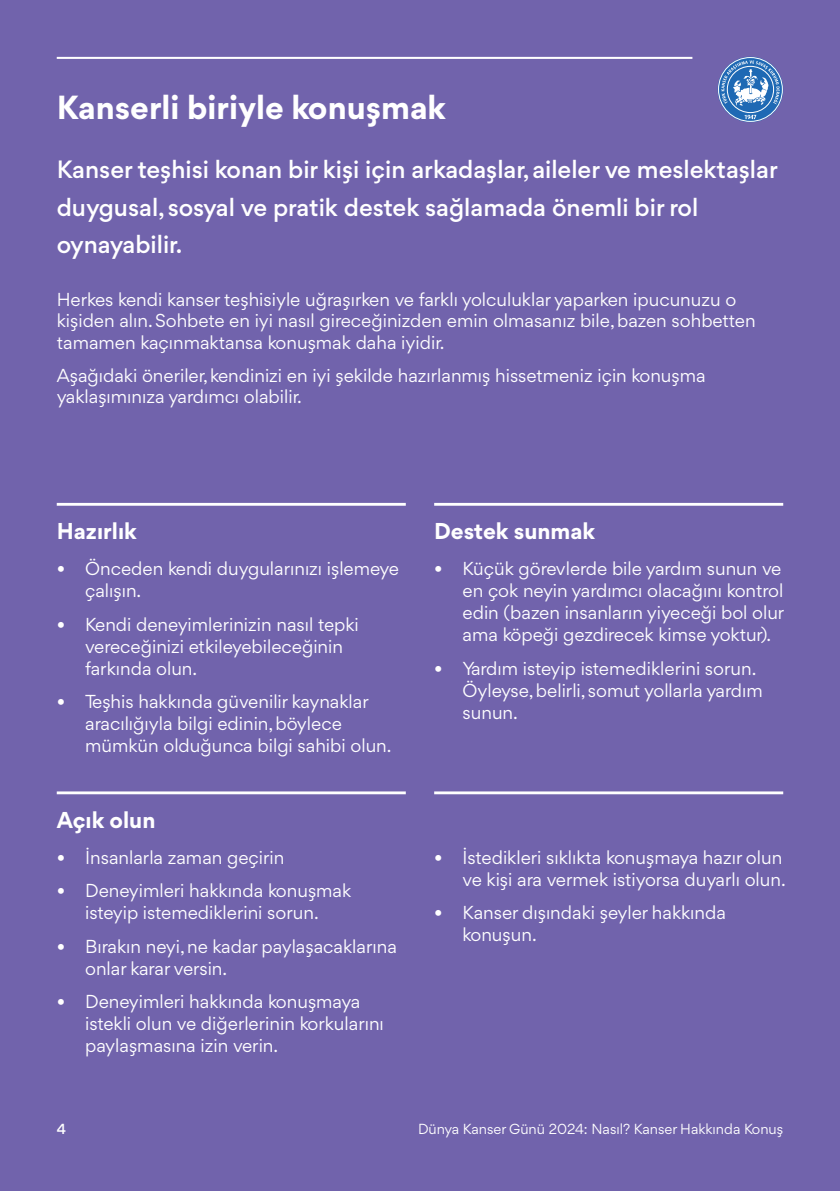
<style>
.page{position:relative;width:840px;height:1191px;background:#fff}
.page>*{position:absolute;margin:0;border:0;box-sizing:border-box;transform-origin:0 0}
.t1{font:700 32px "Gordita";color:#fff}
.t2{font:500 24px/37.4px "Gordita";color:#fff}
.t3{font:700 22px "Gordita";color:#fff}
.t4{font:18px/22px "Gordita";color:#fff}
.t5{font:14px "Gordita";color:#fff}
.t6{font:500 14px "Gordita";color:#fff}
</style>
<div class="page">
<div style="left:0;top:0;width:839px;height:1191px;background:#7163ac"></div>
<hr style="left:57px;top:57px;width:635px;height:2px;background:#fff">
<hr style="left:57px;top:503px;width:348px;height:3px;background:#fff">
<hr style="left:57px;top:791px;width:348px;height:3px;background:#fff">
<hr style="left:434px;top:503px;width:348px;height:3px;background:#fff">
<hr style="left:434px;top:791px;width:348px;height:3px;background:#fff">
<svg style="left:717px;top:57px;width:65px;height:65px"></svg>
<h1 class="t1" style="left:57px;top:84px;width:390px">Kanserli biriyle konuşmak</h1>
<h2 class="t2" style="left:57px;top:151px;width:722px">Kanser teşhisi konan bir kişi için arkadaşlar, aileler ve meslektaşlar duygusal, sosyal ve pratik destek sağlamada önemli bir rol oynayabilir.</h2>
<p class="t4" style="left:57px;top:288px;width:700px">Herkes kendi kanser teşhisiyle uğraşırken ve farklı yolculuklar yaparken ipucunuzu o kişiden alın. Sohbete en iyi nasıl gireceğinizden emin olmasanız bile, bazen sohbetten tamamen kaçınmaktansa konuşmak daha iyidir.</p>
<p class="t4" style="left:57px;top:364px;width:650px">Aşağıdaki öneriler, kendinizi en iyi şekilde hazırlanmış hissetmeniz için konuşma yaklaşımınıza yardımcı olabilir.</p>
<p class="t3" style="left:57px;top:515px;width:82px">Hazırlık</p>
<p class="t4" style="left:85px;top:557px;width:315px;text-indent:-28px">• Önceden kendi duygularınızı işlemeye çalışın.</p>
<p class="t4" style="left:85px;top:613px;width:275px;text-indent:-28px">• Kendi deneyimlerinizin nasıl tepki vereceğinizi etkileyebileceğinin farkında olun.</p>
<p class="t4" style="left:85px;top:690px;width:308px;text-indent:-28px">• Teşhis hakkında güvenilir kaynaklar aracılığıyla bilgi edinin, böylece mümkün olduğunca bilgi sahibi olun.</p>
<p class="t3" style="left:57px;top:803px;width:100px">Açık olun</p>
<p class="t4" style="left:57px;top:846px;width:229px">• İnsanlarla zaman geçirin</p>
<p class="t4" style="left:57px;top:879px;width:296px;text-align:center">• Deneyimleri hakkında konuşmak isteyip istemediklerini sorun.</p>
<p class="t4" style="left:85px;top:935px;width:313px;text-indent:-28px">• Bırakın neyi, ne kadar paylaşacaklarına onlar karar versin.</p>
<p class="t4" style="left:85px;top:990px;width:300px;text-indent:-28px">• Deneyimleri hakkında konuşmaya istekli olun ve diğerlerinin korkularını paylaşmasına izin verin.</p>
<p class="t3" style="left:434px;top:515px;width:162px">Destek sunmak</p>
<p class="t4" style="left:462px;top:557px;width:323px;text-indent:-28px">• Küçük görevlerde bile yardım sunun ve en çok neyin yardımcı olacağını kontrol edin (bazen insanların yiyeceği bol olur ama köpeği gezdirecek kimse yoktur).</p>
<p class="t4" style="left:462px;top:657px;width:301px;text-indent:-28px">• Yardım isteyip istemediklerini sorun.<br>Öyleyse, belirli, somut yollarla yardım sunun.</p>
<p class="t4" style="left:434px;top:846px;width:353px;text-align:right">• İstedikleri sıklıkta konuşmaya hazır olun ve kişi ara vermek istiyorsa duyarlı olun.</p>
<p class="t4" style="left:462px;top:901px;width:265px;text-indent:-28px">• Kanser dışındaki şeyler hakkında konuşun.</p>
<p class="t6" style="left:57px;top:1119px;width:11px">4</p>
<p class="t5" style="left:418px;top:1119px;width:366px">Dünya Kanser Günü 2024: Nasıl? Kanser Hakkında Konuş</p>
</div>
